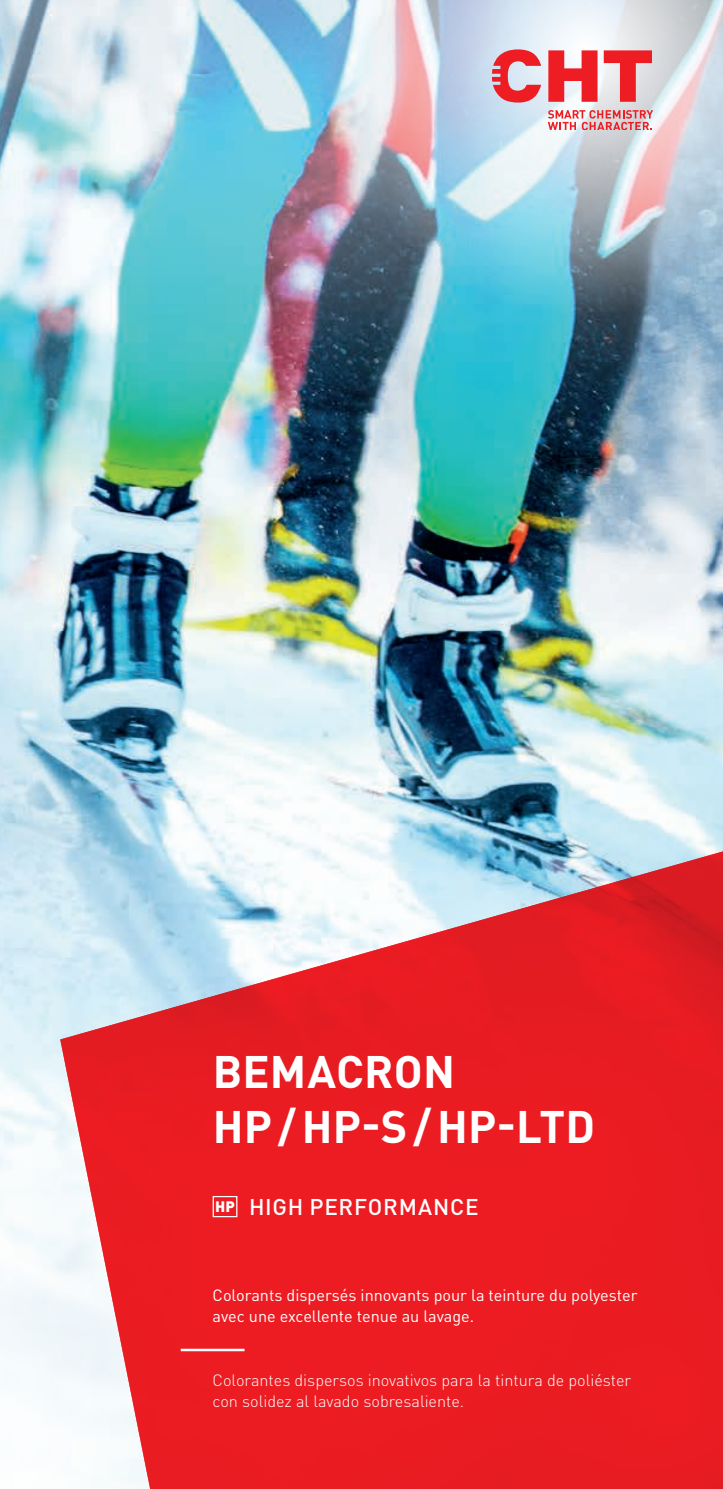
<style>
.page{position:relative;width:723px;height:1489px;background:#fff}
.page>*{position:absolute;margin:0;border:0;box-sizing:border-box;transform-origin:0 0}
.t1{font:700 45px/55px "DIN Pro";letter-spacing:.005em;color:#fff}
.t2{font:500 22.5px "DIN Pro";letter-spacing:.03em;color:#fff}
.t3{font:300 16.25px/21.2px "DIN Pro";color:#fff}
.t4{font:16.25px/21.2px "DIN Pro";color:#fff}
.s1{font-weight:900;font-size:15px}
</style>
<div class="page">
<img style="left:0;top:0;width:723px;height:985px">
<img style="left:319px;top:0;width:404px;height:315px">
<svg style="left:0;top:1064px;width:60px;height:85px;fill:#eff8fb"></svg>
<div style="left:0;top:1149px;width:60px;height:263px;background:#f5fafc"></div>
<svg style="left:60px;top:845px;width:663px;height:643px;background:#e4454c"></svg>
<svg style="left:548px;top:50px;width:49px;height:52px"></svg>
<svg style="left:604px;top:50px;width:48px;height:52px;background:#e88286"></svg>
<svg style="left:548px;top:110px;width:104px;height:20px;background:#e59ca0"></svg>
<svg style="left:492px;top:49px;width:49px;height:54px;background:#e37f88"></svg>
<div style="left:213px;top:1195px;width:24px;height:22px;border:1px solid #fff"></div>
<hr style="left:181px;top:1348px;width:63px;height:3px;background:#fff">
<h1 class="t1" style="left:213px;top:1042px;width:384px">BEMACRON<br>HP/HP-S/HP-LTD</h1>
<h2 class="t2" style="left:215px;top:1191px;width:265px"><span class="s1">HP</span> HIGH PERFORMANCE</h2>
<p class="t4" style="left:213px;top:1283px;width:426px">Colorants dispersés innovants pour la teinture du polyester avec une excellente tenue au lavage.</p>
<p class="t3" style="left:213px;top:1368px;width:420px">Colorantes dispersos inovativos para la tintura de poliéster con solidez al lavado sobresaliente.</p>
</div>
